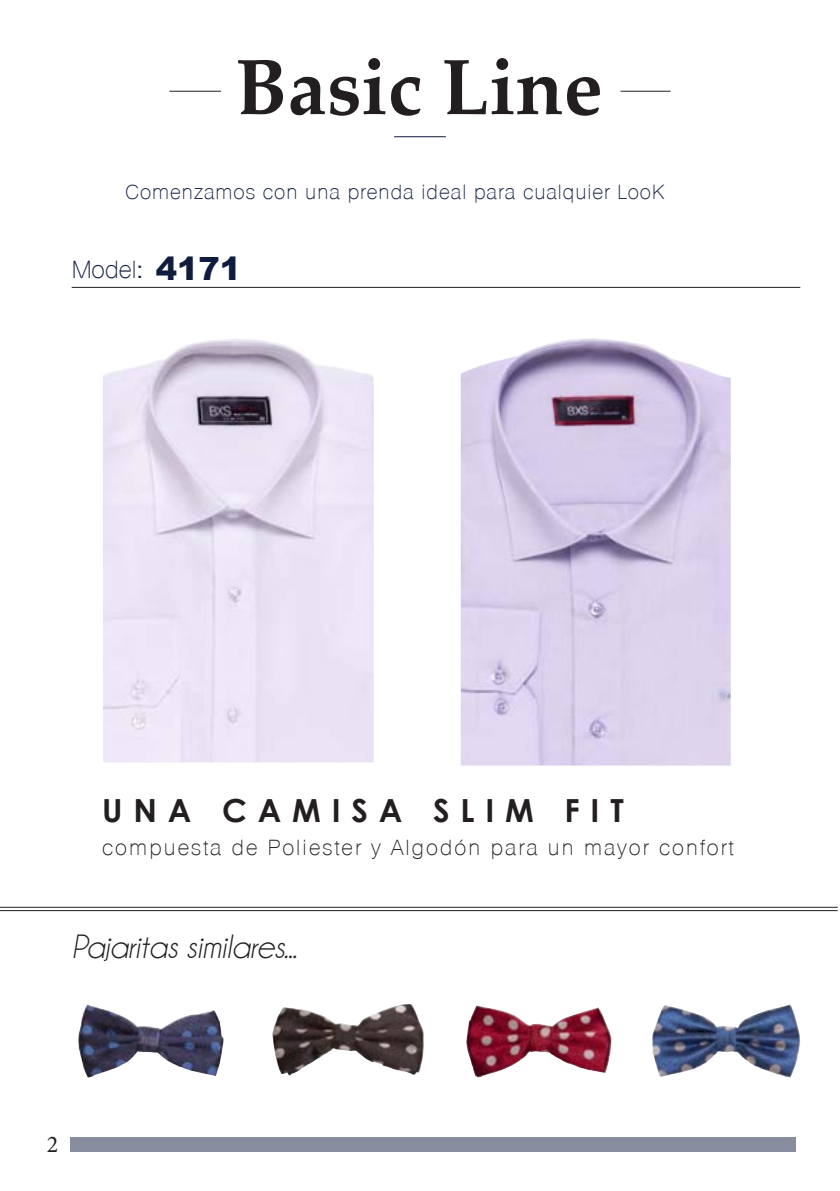
<style>
.page{position:relative;width:840px;height:1191px;background:#fff}
.page>*{position:absolute;margin:0;border:0;box-sizing:border-box;transform-origin:0 0}
.t1{font:700 78.2px "Palatino Linotype";color:#231f20}
.t2{font:italic 34px "Champagne&Limousines";color:#231f20}
.t3{font:700 31.8px "Century Gothic";letter-spacing:.34em;color:#231f20}
.t4{font:200 24px "Olympia";color:#101c3d}
.t5{font:24px "Minion Pro";color:#231f20}
.t6{font:200 21.2px "Olympia";letter-spacing:.1em;color:#231f20}
.t7{font:200 20px "Olympia";letter-spacing:.05em;color:#101c3d}
.s1{font-size:28px;color:#fff}
.s2{font-family:"Arial";font-weight:400}
.s3{font-family:"Arial";font-weight:900;font-size:32px}
</style>
<div class="page">
<div style="left:70px;top:1137px;width:725px;height:15px;background:#878d9e"></div>
<img style="left:103px;top:339px;width:270px;height:423px">
<hr style="left:169px;top:91px;width:52px;height:1px;background:#231f20">
<hr style="left:394px;top:136px;width:51px;height:1px;background:#101c3d">
<hr style="left:620px;top:91px;width:50px;height:1px;background:#231f20">
<img style="left:272px;top:1004px;width:151px;height:72px">
<img style="left:466px;top:1005px;width:145px;height:72px">
<img style="left:652px;top:1005px;width:147px;height:72px">
<img style="left:78px;top:1004px;width:145px;height:73px">
<hr style="left:0;top:907px;width:837px;height:1px;background:#231f20">
<hr style="left:0;top:910px;width:837px;height:1px;background:#231f20">
<hr style="left:72px;top:287px;width:727px;height:1px;background:#231f20">
<img style="left:460px;top:338px;width:270px;height:427px">
<p class="t1" style="left:235px;top:32px;width:368px">Basic Line</p>
<p class="t7" style="left:125px;top:180px;width:554px">Comenzamos con una prenda ideal para cualquier LooK<span class="s1">k</span></p>
<p class="t4" style="left:72px;top:255px;width:171px">Model<span class="s2">:</span> <span class="s3">4171</span></p>
<p class="t3" style="left:102px;top:786px;width:522px">UNA CAMISA SLIM FIT</p>
<p class="t6" style="left:102px;top:835px;width:632px">compuesta de Poliester y Algodón para un mayor confort</p>
<p class="t2" style="left:72px;top:929px;width:227px">Pajaritas similares...</p>
<p class="t5" style="left:47px;top:1128px;width:13px">2</p>
</div>
